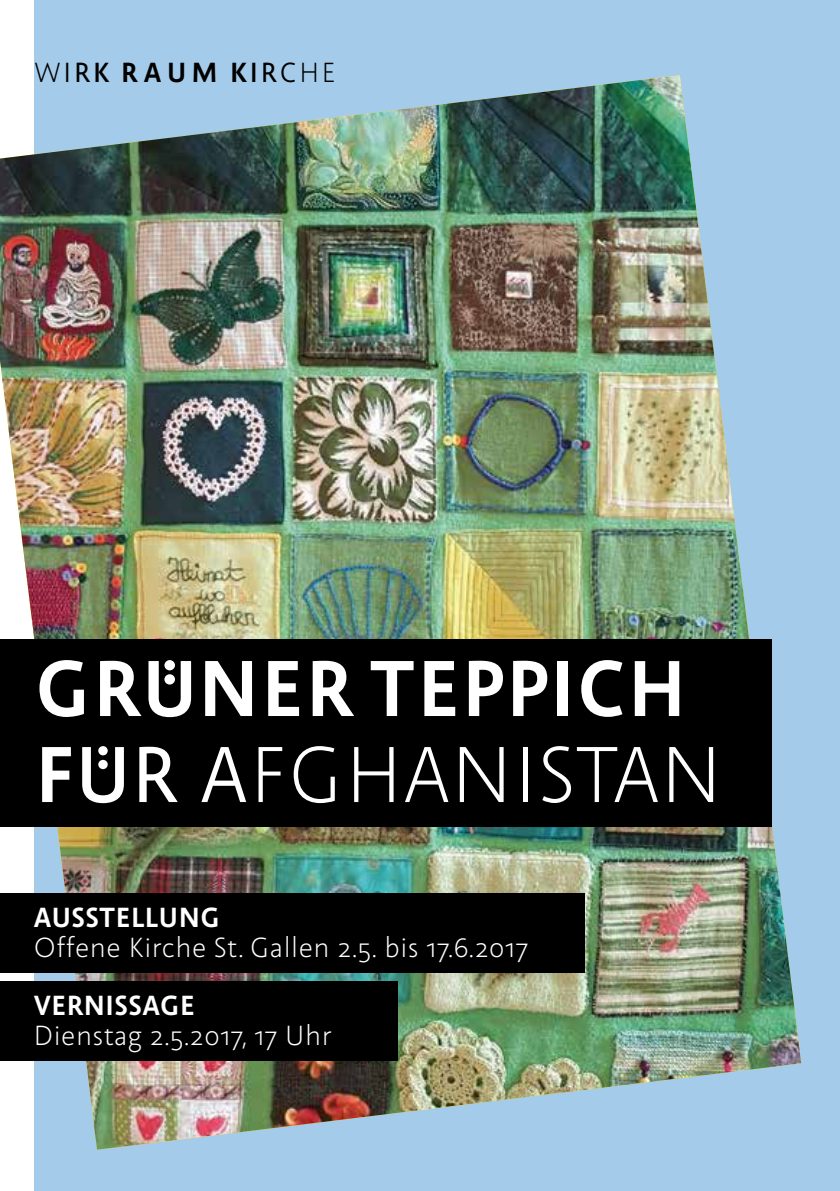
<style>
.page{position:relative;width:840px;height:1191px;background:#fff}
.page>*{position:absolute;margin:0;border:0;box-sizing:border-box;transform-origin:0 0}
.t1{font:700 80px/86px "abc Alena";letter-spacing:.03em;color:#fff}
.t2{font:300 28px "abc Alena";letter-spacing:.02em;color:#fff}
.t3{font:700 28px "abc Alena";letter-spacing:.02em;color:#fff}
.t4{font:700 28px "abc Alena";color:#000}
.s1{font-weight:300}
.s2{font-weight:400}
.s3{font-weight:500}
.s4{font-weight:600}
.s5{font-family:"abc Alena 20170220"}
.s6{font-family:"abc Alena 20170220";font-weight:600}
</style>
<div class="page">
<div style="left:34px;top:0;width:805px;height:1191px;background:#a4ccea"></div>
<img style="left:0;top:75px;width:800px;height:1074px">
<div style="left:0;top:640px;width:771px;height:187px;background:#000"></div>
<div style="left:0;top:893px;width:584px;height:79px;background:#000"></div>
<div style="left:0;top:981px;width:397px;height:79px;background:#000"></div>
<p class="t4" style="left:34px;top:52px;width:303px"><span class="s1">W</span><span class="s2">I</span><span class="s3">R</span><span class="s4">K</span> RAUM K<span class="s4">I</span><span class="s3">R</span><span class="s2">C</span><span class="s1">HE</span></p>
<h1 class="t1" style="left:35px;top:641px;width:687px">GR<span class="s5">Ü</span>NER TEPPICH<br>F<span class="s6">Ü</span><span class="s3">R</span> <span class="s2">A</span><span class="s1">FGHANISTAN</span></h1>
<p class="t3" style="left:34px;top:897px;width:187px">AUSSTELLUNG</p>
<p class="t2" style="left:34px;top:928px;width:495px">Offene Kirche St. Gallen 2.5. bis 17.6.2017</p>
<p class="t3" style="left:34px;top:984px;width:162px">VERNISSAGE</p>
<p class="t2" style="left:34px;top:1016px;width:299px">Dienstag 2.5.2017, 17 Uhr</p>
</div>
